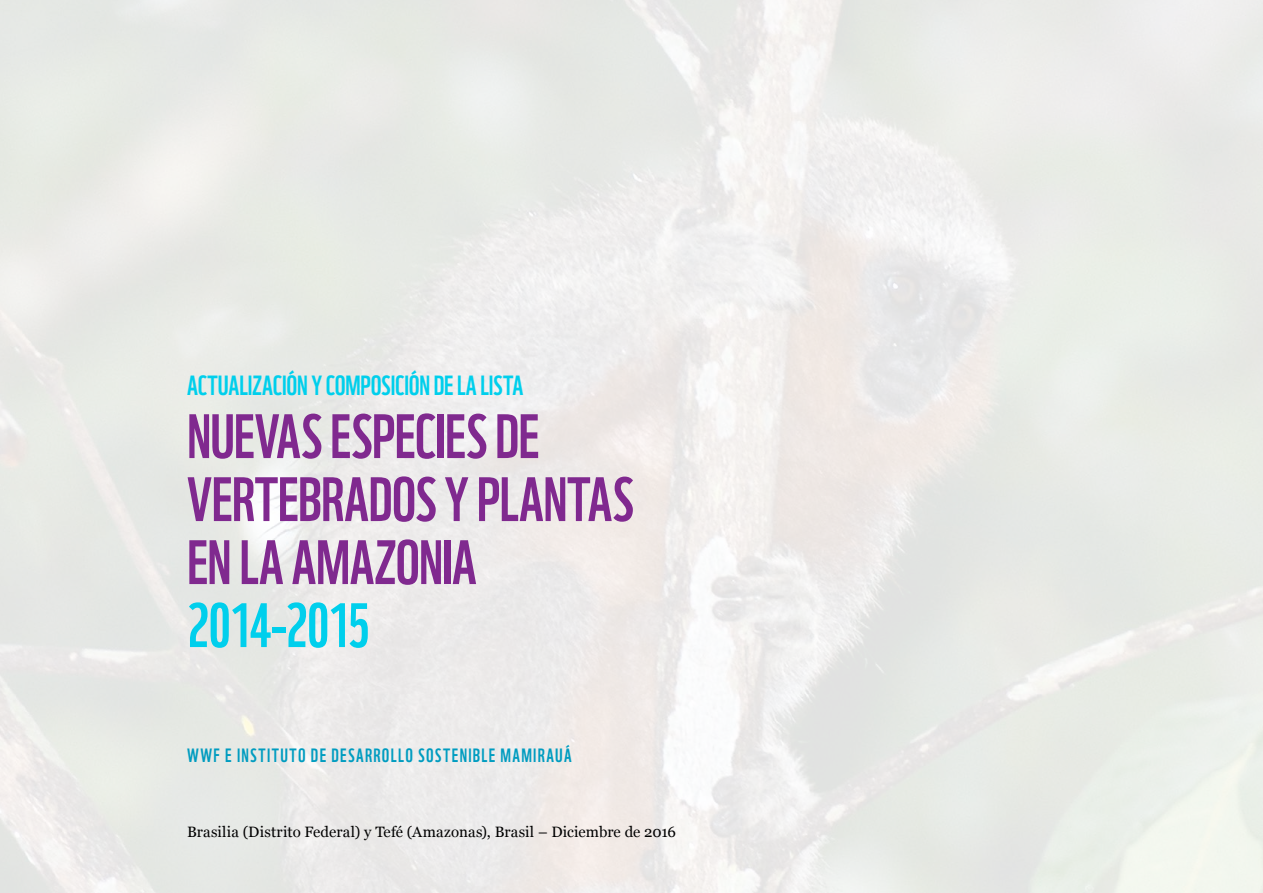
<style>
.page{position:relative;width:1263px;height:893px;background:#fff}
.page>*{position:absolute;margin:0;border:0;box-sizing:border-box;transform-origin:0 0}
.t1{font:60.9px/63px "WWF";letter-spacing:-.01em;color:#80298f}
.t2{font:60.9px "WWF";letter-spacing:-.03em;color:#00cfec}
.t3{font:27px "WWF";letter-spacing:-.01em;color:#00cfec}
.t4{font:18.75px "WWF";letter-spacing:.075em;color:#009cc0}
.t5{font:15px "Georgia";letter-spacing:.01em;color:#000}
</style>
<div class="page">
<h2 class="t3" style="left:187px;top:364px;width:338px">ACTUALIZACIÓN Y COMPOSICIÓN DE LA LISTA</h2>
<h1 class="t1" style="left:187px;top:399px;width:448px">NUEVAS ESPECIES DE<br>VERTEBRADOS Y PLANTAS<br>EN LA AMAZONIA</h1>
<h1 class="t2" style="left:187px;top:578px;width:184px">2014-2015</h1>
<p class="t4" style="left:187px;top:740px;width:386px">WWF E INSTITUTO DE DESARROLLO SOSTENIBLE MAMIRAUÁ</p>
<p class="t5" style="left:187px;top:821px;width:490px">Brasilia (Distrito Federal) y Tefé (Amazonas), Brasil – Diciembre de 2016</p>
</div>
